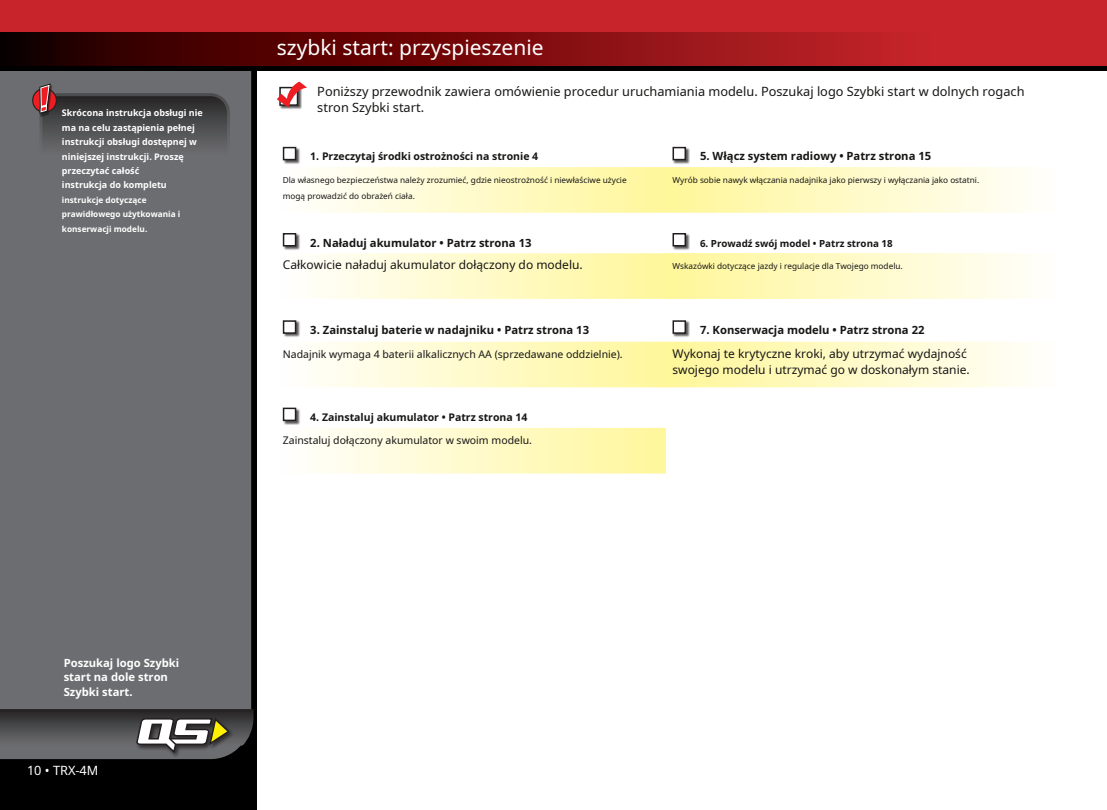
<style>
.page{position:relative;width:1107px;height:810px;background:#fff}
.page>*{position:absolute;margin:0;border:0;box-sizing:border-box;transform-origin:0 0}
.t1{font:21px "Noto Sans";color:#fff}
.t2{font:12.75px/16.2px "Noto Sans";color:#171615}
.t3{font:12.75px "Noto Sans";color:#fff}
.t4{font:12px/16.2px "Noto Sans";color:#171615}
.t5{font:700 11.25px "Noto Sans";color:#171615}
.t6{font:700 11.25px/14.4px "Noto Sans";color:#fff}
.t7{font:10.5px "Noto Sans";color:#171615}
.t8{font:700 10.5px "Noto Sans";color:#171615}
.t9{font:700 9.75px "Noto Sans";color:#171615}
.t10{font:700 9px/14.4px "Noto Sans";color:#fff}
.t11{font:8.25px "Noto Sans";color:#171615}
.t12{font:700 8.25px/14.4px "Noto Sans";color:#fff}
</style>
<div class="page">
<div style="left:0;top:13px;width:256px;height:797px;background:#000"></div>
<div style="left:0;top:71px;width:251px;height:688px;background:#6c6d70"></div>
<div style="left:0;top:0;width:1107px;height:70px;background:#000"></div>
<div style="left:0;top:0;width:1107px;height:51px;background:#c8242b"></div>
<svg style="left:0;top:32px;width:1107px;height:34px;background:#7f0f12"></svg>
<div style="left:279px;top:87px;width:23px;height:23px;background:#231f20;opacity:.75"></div>
<svg style="left:277px;top:81px;width:30px;height:27px"></svg>
<svg style="left:282px;top:167px;width:741px;height:307px"></svg>
<div style="left:667px;top:253px;width:389px;height:46px;background:linear-gradient(to right,#fff799,#fffefc)"></div>
<div style="left:283px;top:147px;width:17px;height:17px;background:#231f20;opacity:.75"></div>
<div style="left:284px;top:148px;width:12px;height:12px;background:#fff"></div>
<div style="left:283px;top:147px;width:13px;height:13px;border:2px solid #231f20"></div>
<div style="left:673px;top:147px;width:17px;height:17px;background:#231f20;opacity:.75"></div>
<div style="left:673px;top:148px;width:12px;height:12px;background:#fff"></div>
<div style="left:673px;top:147px;width:13px;height:13px;border:2px solid #231f20"></div>
<div style="left:283px;top:233px;width:17px;height:17px;background:#231f20;opacity:.75"></div>
<div style="left:284px;top:234px;width:12px;height:12px;background:#fff"></div>
<div style="left:283px;top:233px;width:13px;height:14px;border:2px solid #231f20"></div>
<div style="left:673px;top:233px;width:17px;height:17px;background:#231f20;opacity:.75"></div>
<div style="left:673px;top:234px;width:12px;height:12px;background:#fff"></div>
<div style="left:673px;top:233px;width:13px;height:14px;border:2px solid #231f20"></div>
<div style="left:283px;top:320px;width:17px;height:18px;background:#231f20;opacity:.75"></div>
<div style="left:284px;top:321px;width:12px;height:12px;background:#fff"></div>
<div style="left:283px;top:320px;width:13px;height:14px;border:2px solid #231f20"></div>
<div style="left:673px;top:320px;width:17px;height:18px;background:#231f20;opacity:.75"></div>
<div style="left:673px;top:321px;width:12px;height:12px;background:#fff"></div>
<div style="left:673px;top:320px;width:13px;height:14px;border:2px solid #231f20"></div>
<div style="left:283px;top:408px;width:17px;height:17px;background:#231f20;opacity:.75"></div>
<div style="left:284px;top:408px;width:12px;height:12px;background:#fff"></div>
<div style="left:283px;top:408px;width:13px;height:13px;border:2px solid #231f20"></div>
<svg style="left:33px;top:89px;width:23px;height:23px"></svg>
<div style="left:32px;top:88px;width:25px;height:25px;border:1px solid #231f20;border-radius:50%"></div>
<svg style="left:37px;top:81px;width:191px;height:95px;background:#595759"></svg>
<div style="left:666px;top:424px;width:391px;height:59px;background:#fff"></div>
<div style="left:135px;top:717px;width:100px;height:41px;background:#231f20;opacity:.8"></div>
<svg style="left:0;top:709px;width:254px;height:47px;background:#5c5b5a"></svg>
<p class="t10" style="left:62px;top:106px;width:143px">Skrócona instrukcja obsługi nie ma na celu zastąpienia pełnej instrukcji obsługi dostępnej w niniejszej instrukcji. Proszę przeczytać całość<br>instrukcja do kompletu</p>
<p class="t12" style="left:62px;top:192px;width:120px">instrukcje dotyczące prawidłowego użytkowania i konserwacji modelu.</p>
<h1 class="t1" style="left:277px;top:32px;width:268px">szybki start: przyspieszenie</h1>
<h2 class="t2" style="left:317px;top:83px;width:709px">Poniższy przewodnik zawiera omówienie procedur uruchamiania modelu. Poszukaj logo Szybki start w dolnych rogach stron Szybki start.</h2>
<p class="t8" style="left:310px;top:149px;width:229px">1. Przeczytaj środki ostrożności na stronie 4</p>
<h3 class="t5" style="left:700px;top:148px;width:233px">5. Włącz system radiowy • Patrz strona 15</h3>
<p class="t11" style="left:283px;top:174px;width:345px">Dla własnego bezpieczeństwa należy zrozumieć, gdzie nieostrożność i niewłaściwe użycie</p>
<p class="t11" style="left:673px;top:174px;width:308px">Wyrób sobie nawyk włączania nadajnika jako pierwszy i wyłączania jako ostatni.</p>
<p class="t11" style="left:283px;top:191px;width:134px">mogą prowadzić do obrażeń ciała.</p>
<h3 class="t5" style="left:310px;top:234px;width:223px">2. Naładuj akumulator • Patrz strona 13</h3>
<h3 class="t4" style="left:283px;top:257px;width:301px">Całkowicie naładuj akumulator dołączony do modelu.</h3>
<p class="t9" style="left:700px;top:236px;width:194px">6. Prowadź swój model • Patrz strona 18</p>
<p class="t11" style="left:673px;top:261px;width:232px">Wskazówki dotyczące jazdy i regulacje dla Twojego modelu.</p>
<h3 class="t5" style="left:310px;top:322px;width:280px">3. Zainstaluj baterie w nadajniku • Patrz strona 13</h3>
<p class="t7" style="left:283px;top:347px;width:341px">Nadajnik wymaga 4 baterii alkalicznych AA (sprzedawane oddzielnie).</p>
<p class="t8" style="left:310px;top:410px;width:219px">4. Zainstaluj akumulator • Patrz strona 14</p>
<p class="t7" style="left:283px;top:433px;width:251px">Zainstaluj dołączony akumulator w swoim modelu.</p>
<h3 class="t5" style="left:700px;top:322px;width:226px">7. Konserwacja modelu • Patrz strona 22</h3>
<h3 class="t4" style="left:673px;top:345px;width:299px">Wykonaj te krytyczne kroki, aby utrzymać wydajność swojego modelu i utrzymać go w doskonałym stanie.</h3>
<h3 class="t6" style="left:64px;top:655px;width:117px">Poszukaj logo Szybki start na dole stron<br>Szybki start.</h3>
<h2 class="t3" style="left:27px;top:761px;width:73px">10 • TRX-4M</h2>
</div>
